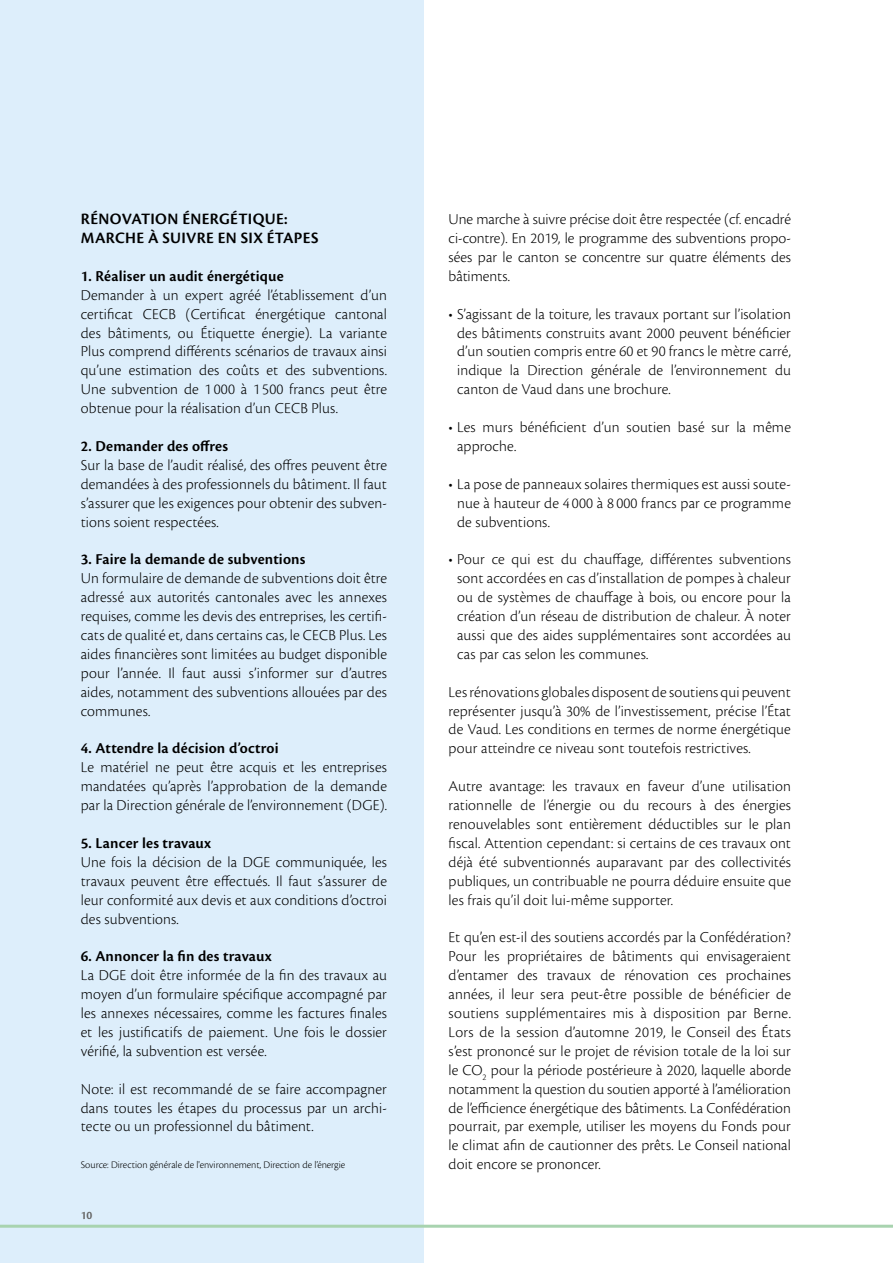
<style>
.page{position:relative;width:893px;height:1263px;background:#fff}
.page>*{position:absolute;margin:0;border:0;box-sizing:border-box;transform-origin:0 0}
.Texte_courant{font:600 16.5px/18.9px "Cronos Pro";letter-spacing:.02em;color:#000}
.Texte_courant-2{font:300 15.75px/18.9px "Cronos Pro";letter-spacing:.01em;color:#000;text-align:justify}
.Texte_courant-3{font:600 15.75px "Cronos Pro";letter-spacing:.01em;color:#000}
.t1{font:600 12px "Cronos Pro";color:#636362}
.Texte_courant-4{font:300 10.5px "Cronos Pro";color:#000}
</style>
<div class="page">
<div style="left:0;top:0;width:424px;height:1263px;background:#ddeefb"></div>
<hr style="left:0;top:1225px;width:893px;height:3px;background:#a8d3af">
<p class="Texte_courant" style="left:81px;top:210px;width:239px">RÉNOVATION ÉNERGÉTIQUE:<br>MARCHE À SUIVRE EN SIX ÉTAPES</p>
<p class="Texte_courant-3" style="left:81px;top:267px;width:204px">1. Réaliser un audit énergétique</p>
<p class="Texte_courant-2" style="left:81px;top:285px;width:308px">Demander à un expert agréé l’établissement d’un certificat CECB (Certificat énergétique cantonal des bâtiments, ou Étiquette énergie). La variante Plus comprend différents scénarios de travaux ainsi qu’une estimation des coûts et des subventions.<br>Une subvention de 1 000 à 1 500 francs peut être obtenue pour la réalisation d’un CECB Plus.</p>
<p class="Texte_courant-3" style="left:81px;top:437px;width:149px">2. Demander des offres</p>
<p class="Texte_courant-2" style="left:81px;top:455px;width:308px">Sur la base de l’audit réalisé, des offres peuvent être demandées à des professionnels du bâtiment. Il faut s’assurer que les exigences pour obtenir des subven&shy;tions soient respectées.</p>
<p class="Texte_courant-3" style="left:81px;top:550px;width:226px">3. Faire la demande de subventions</p>
<p class="Texte_courant-2" style="left:81px;top:569px;width:308px">Un formulaire de demande de subventions doit être adressé aux autorités cantonales avec les annexes requises, comme les devis des entreprises, les certifi&shy;cats de qualité et, dans certains cas, le CECB Plus. Les aides financières sont limitées au budget disponible pour l’année. Il faut aussi s’informer sur d’autres aides, notamment des subventions allouées par des communes.</p>
<p class="Texte_courant-3" style="left:81px;top:739px;width:199px">4. Attendre la décision d’octroi</p>
<p class="Texte_courant-2" style="left:81px;top:758px;width:308px">Le matériel ne peut être acquis et les entreprises mandatées qu’après l’approbation de la demande par la Direction générale de l’environnement (DGE).</p>
<p class="Texte_courant-3" style="left:81px;top:834px;width:132px">5. Lancer les travaux</p>
<p class="Texte_courant-2" style="left:81px;top:852px;width:308px">Une fois la décision de la DGE communiquée, les travaux peuvent être effectués. Il faut s’assurer de leur conformité aux devis et aux conditions d’octroi des subventions.</p>
<p class="Texte_courant-3" style="left:81px;top:947px;width:192px">6. Annoncer la fin des travaux</p>
<p class="Texte_courant-2" style="left:81px;top:966px;width:308px">La DGE doit être informée de la fin des travaux au moyen d’un formulaire spécifique accompagné par les annexes nécessaires, comme les factures finales et les justificatifs de paiement. Une fois le dossier vérifié, la subvention est versée.</p>
<p class="Texte_courant-2" style="left:81px;top:1079px;width:308px">Note: il est recommandé de se faire accompagner dans toutes les étapes du processus par un archi&shy;tecte ou un professionnel du bâtiment.</p>
<p class="Texte_courant-4" style="left:81px;top:1159px;width:266px">Source: Direction générale de l'environnement, Direction de l’énergie</p>
<p class="t1" style="left:81px;top:1208px;width:13px">10</p>
<p class="Texte_courant-2" style="left:449px;top:210px;width:344px">Une marche à suivre précise doit être respectée (cf. encadré ci-contre). En 2019, le programme des subventions propo&shy;sées par le canton se concentre sur quatre éléments des bâtiments.</p>
<p class="Texte_courant-2" style="left:457px;top:304px;width:335px;text-indent:-9px">• S’agissant de la toiture, les travaux portant sur l’isolation des bâtiments construits avant 2000 peuvent bénéficier d’un soutien compris entre 60 et 90 francs le mètre carré, indique la Direction générale de l’environnement du canton de Vaud dans une brochure.</p>
<p class="Texte_courant-2" style="left:457px;top:418px;width:335px;text-indent:-9px">• Les murs bénéficient d’un soutien basé sur la même approche.</p>
<p class="Texte_courant-2" style="left:457px;top:474px;width:335px;text-indent:-9px">• La pose de panneaux solaires thermiques est aussi soute&shy;nue à hauteur de 4 000 à 8 000 francs par ce programme de subventions.</p>
<p class="Texte_courant-2" style="left:457px;top:550px;width:335px;text-indent:-9px">• Pour ce qui est du chauffage, différentes subventions sont accordées en cas d’installation de pompes à chaleur ou de systèmes de chauffage à bois, ou encore pour la création d’un réseau de distribution de chaleur. À noter aussi que des aides supplémentaires sont accordées au cas par cas selon les communes.</p>
<p class="Texte_courant-2" style="left:449px;top:682px;width:344px">Les rénovations globales disposent de soutiens qui peuvent représenter jusqu’à 30% de l’investissement, précise l’État de Vaud. Les conditions en termes de norme énergétique pour atteindre ce niveau sont toutefois restrictives.</p>
<p class="Texte_courant-2" style="left:449px;top:777px;width:344px">Autre avantage: les travaux en faveur d’une utilisation rationnelle de l’énergie ou du recours à des énergies renouvelables sont entièrement déductibles sur le plan fiscal. Attention cependant: si certains de ces travaux ont déjà été subventionnés auparavant par des collectivités publiques, un contribuable ne pourra déduire ensuite que les frais qu’il doit lui-même supporter.</p>
<p class="Texte_courant-2" style="left:449px;top:928px;width:344px">Et qu’en est-il des soutiens accordés par la Confédération?<br>Pour les propriétaires de bâtiments qui envisageraient d’entamer des travaux de rénovation ces prochaines années, il leur sera peut-être possible de bénéficier de soutiens supplémentaires mis à disposition par Berne.<br>Lors de la session d’automne 2019, le Conseil des États s’est prononcé sur le projet de révision totale de la loi sur le CO<sub>2</sub> pour la période postérieure à 2020, laquelle aborde notamment la question du soutien apporté à l’amélioration de l’efficience énergétique des bâtiments. La Confédération pourrait, par exemple, utiliser les moyens du Fonds pour le climat afin de cautionner des prêts. Le Conseil national doit encore se prononcer.</p>
</div>
